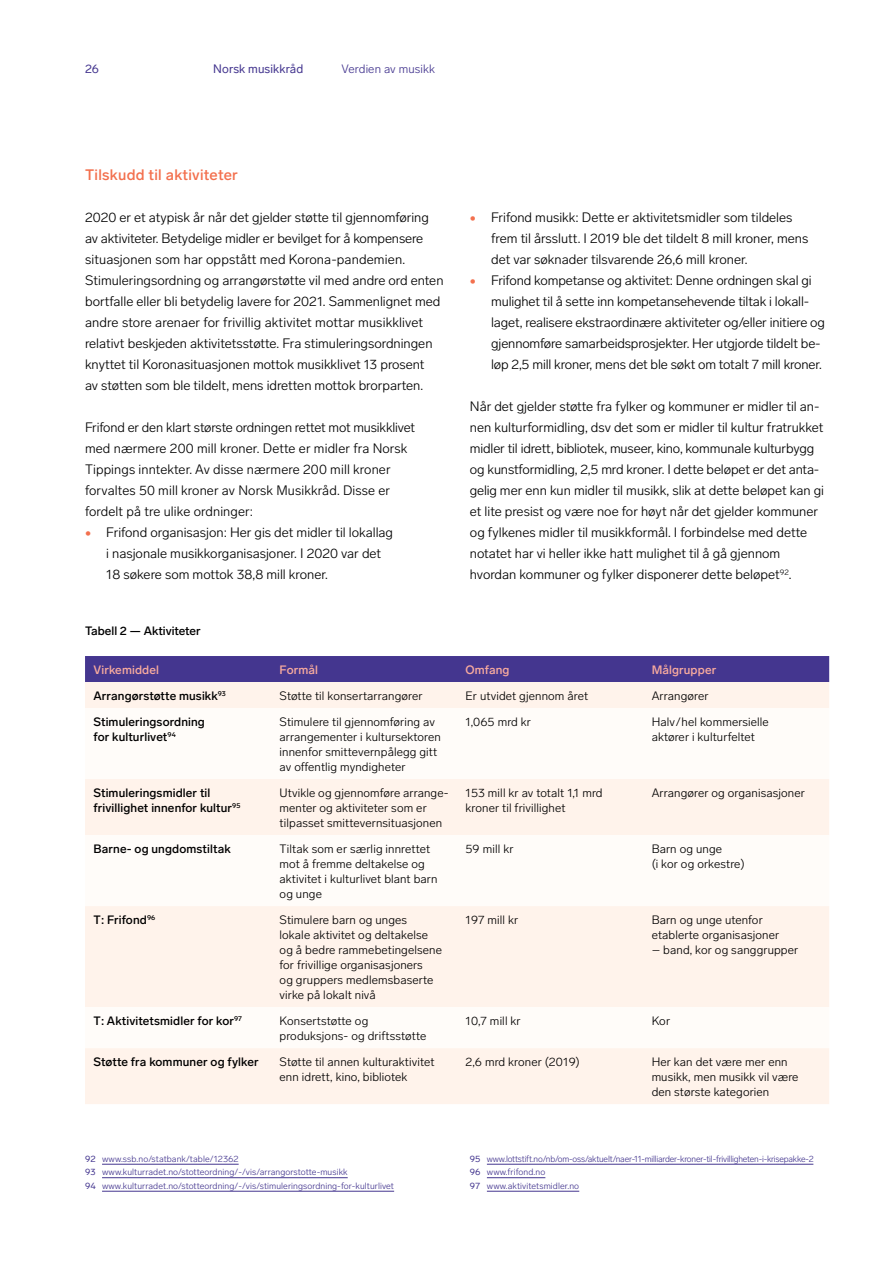
<style>
.page{position:relative;width:893px;height:1263px;background:#fff}
.page>*{position:absolute;margin:0;border:0;box-sizing:border-box;transform-origin:0 0}
.t1{font:500 15px "Lab Grotesque";letter-spacing:.02em;color:#f3704e}
.t2{font:300 13.5px/21px "Lab Grotesque";color:#000}
.t3{font:300 12px/15px "Lab Grotesque";letter-spacing:.01em;color:#000}
.t4{font:500 12px/15px "Lab Grotesque";letter-spacing:.01em;color:#000}
.t5{font:500 12px "Lab Grotesque";letter-spacing:.01em;color:#f8ab9e}
.t6{font:12px "Lab Grotesque";letter-spacing:.01em;color:#44368f}
.t7{font:300 12px "Lab Grotesque";letter-spacing:.01em;color:#44368f}
.t8{font:300 9px/13.5px "Lab Grotesque";letter-spacing:.01em;color:#44368f}
.t9{font:300 9px/13.5px "Lab Grotesque";letter-spacing:-.02em;color:#44368f}
.s1{font-weight:500;font-size:12px;color:#f3704e}
.s2{font-weight:400}
</style>
<div class="page">
<hr style="left:102px;top:1164px;width:137px;height:1px;background:#44368f">
<hr style="left:102px;top:1177px;width:246px;height:1px;background:#44368f">
<hr style="left:102px;top:1191px;width:292px;height:1px;background:#44368f">
<hr style="left:487px;top:1164px;width:326px;height:1px;background:#44368f">
<hr style="left:487px;top:1177px;width:58px;height:1px;background:#44368f">
<hr style="left:487px;top:1191px;width:92px;height:1px;background:#44368f">
<div style="left:85px;top:656px;width:744px;height:26px;background:#44368f"></div>
<div style="left:85px;top:682px;width:744px;height:422px;background:#fff3eb"></div>
<svg style="left:85px;top:708px;width:744px;height:340px"></svg>
<p class="t6" style="left:85px;top:62px;width:15px">26</p>
<p class="t6" style="left:213px;top:63px;width:92px">Norsk musikkråd</p>
<p class="t7" style="left:342px;top:63px;width:95px">Verdien av musikk</p>
<p class="t1" style="left:85px;top:168px;width:154px">Tilskudd til aktiviteter</p>
<p class="t2" style="left:85px;top:207px;width:360px">2020 er et atypisk år når det gjelder støtte til gjennomføring av aktiviteter. Betydelige midler er bevilget for å kompensere situasjonen som har oppstått med Korona-pandemien.<br>Stimuleringsordning og arrangørstøtte vil med andre ord enten bortfalle eller bli betydelig lavere for 2021. Sammenlignet med andre store arenaer for frivillig aktivitet mottar musikklivet relativt beskjeden aktivitetsstøtte. Fra stimuleringsordningen knyttet til Koronasituasjonen mottok musikklivet 13 prosent<br>av støtten som ble tildelt, mens idretten mottok brorparten.</p>
<p class="t2" style="left:85px;top:417px;width:332px">Frifond er den klart største ordningen rettet mot musikklivet med nærmere 200 mill kroner. Dette er midler fra Norsk Tippings inntekter. Av disse nærmere 200 mill kroner forvaltes 50 mill kroner av Norsk Musikkråd. Disse er fordelt på tre ulike ordninger:</p>
<p class="t2" style="left:106px;top:522px;width:288px;text-indent:-21px"><span class="s1">•</span> Frifond organisasjon: Her gis det midler til lokallag i nasjonale musikkorganisasjoner. I 2020 var det<br>18 søkere som mottok 38,8 mill kroner.</p>
<p class="t4" style="left:85px;top:624px;width:117px">Tabell 2 — Aktiviteter</p>
<p class="t2" style="left:491px;top:207px;width:319px;text-indent:-21px"><span class="s1">•</span> Frifond musikk: Dette er aktivitetsmidler som tildeles frem til årsslutt. I 2019 ble det tildelt 8 mill kroner, mens det var søknader tilsvarende 26,6 mill kroner.</p>
<p class="t2" style="left:491px;top:270px;width:335px;text-indent:-21px"><span class="s1">•</span> Frifond kompetanse og aktivitet: Denne ordningen skal gi mulighet til å sette inn kompetansehevende tiltak i lokall&shy;laget, realisere ekstraordinære aktiviteter og/eller initiere og gjennomføre samarbeidsprosjekter. Her utgjorde tildelt be&shy;løp 2,5 mill kroner, mens det ble søkt om totalt 7 mill kroner.</p>
<p class="t2" style="left:470px;top:396px;width:356px">Når det gjelder støtte fra fylker og kommuner er midler til an&shy;nen kulturformidling, dsv det som er midler til kultur fratrukket midler til idrett, bibliotek, museer, kino, kommunale kulturbygg og kunstformidling, 2,5 mrd kroner. I dette beløpet er det anta&shy;gelig mer enn kun midler til musikk, slik at dette beløpet kan gi et lite presist og være noe for høyt når det gjelder kommuner og fylkenes midler til musikkformål. I forbindelse med dette notatet har vi heller ikke hatt mulighet til å gå gjennom hvordan kommuner og fylker disponerer dette beløpet<sup>92</sup>.</p>
<p class="t5" style="left:94px;top:664px;width:67px">Virkemiddel</p>
<p class="t5" style="left:280px;top:664px;width:40px">Formål</p>
<p class="t5" style="left:466px;top:664px;width:45px">Omfang</p>
<p class="t5" style="left:652px;top:664px;width:66px">Målgrupper</p>
<p class="t4" style="left:94px;top:688px;width:134px">Arrangørstøtte musikk<sup>93</sup></p>
<p class="t3" style="left:280px;top:688px;width:144px">Støtte til konsertarrangører</p>
<p class="t3" style="left:466px;top:688px;width:124px">Er utvidet gjennom året</p>
<p class="t3" style="left:652px;top:688px;width:58px">Arrangører</p>
<p class="t4" style="left:94px;top:714px;width:113px">Stimuleringsordning for kulturlivet<sup>94</sup></p>
<p class="t3" style="left:280px;top:714px;width:163px">Stimulere til gjennomføring av arrangementer i kultursektoren innenfor smittevernpålegg gitt av offentlig myndigheter</p>
<p class="t3" style="left:466px;top:714px;width:67px">1,065 mrd kr</p>
<p class="t3" style="left:652px;top:714px;width:119px">Halv / hel kommersielle aktører i kulturfeltet</p>
<p class="t4" style="left:94px;top:785px;width:148px">Stimuleringsmidler til frivillighet innenfor kultur<sup>95</sup></p>
<p class="t3" style="left:280px;top:785px;width:171px">Utvikle og gjennomføre arrange&shy;menter og aktiviteter som er tilpasset smittevernsituasjonen</p>
<p class="t3" style="left:466px;top:785px;width:139px">153 mill kr av totalt 1,1 mrd kroner til frivillighet</p>
<p class="t3" style="left:652px;top:785px;width:155px">Arrangører og organisasjoner</p>
<p class="t4" style="left:94px;top:841px;width:139px">Barne- og ungdomstiltak</p>
<p class="t3" style="left:280px;top:841px;width:159px">Tiltak som er særlig innrettet mot å fremme deltakelse og aktivitet i kulturlivet blant barn og unge</p>
<p class="t3" style="left:466px;top:841px;width:49px">59 mill kr</p>
<p class="t3" style="left:652px;top:841px;width:94px">Barn og unge<br>(i kor og orkestre)</p>
<p class="t4" style="left:94px;top:912px;width:63px">T: Frifond<sup>96</sup></p>
<p class="t3" style="left:280px;top:912px;width:164px">Stimulere barn og unges<br>lokale aktivitet og deltakelse og å bedre rammebetingelsene for frivillige organisasjoners<br>og gruppers medlemsbaserte virke på lokalt nivå</p>
<p class="t3" style="left:466px;top:912px;width:54px">197 mill kr</p>
<p class="t3" style="left:652px;top:912px;width:129px">Barn og unge utenfor etablerte organisasjoner</p>
<p class="t3" style="left:652px;top:942px;width:148px">– band, kor og sanggrupper</p>
<p class="t4" style="left:94px;top:1013px;width:150px">T: Aktivitetsmidler for kor<sup>97</sup></p>
<p class="t3" style="left:280px;top:1013px;width:148px">Konsertstøtte og produksjons- og driftsstøtte</p>
<p class="t3" style="left:466px;top:1013px;width:57px">10,7 mill kr</p>
<p class="t3" style="left:652px;top:1013px;width:20px">Kor</p>
<p class="t4" style="left:94px;top:1054px;width:167px">Støtte fra kommuner og fylker</p>
<p class="t3" style="left:280px;top:1054px;width:156px">Støtte til annen kulturaktivitet enn idrett, kino, bibliotek</p>
<p class="t3" style="left:466px;top:1054px;width:116px">2,6 mrd kroner (2019)</p>
<p class="t3" style="left:652px;top:1054px;width:148px">Her kan det være mer enn musikk, men musikk vil være den største kategorien</p>
<p class="t8" style="left:85px;top:1152px;width:310px"><span class="s2">92</span> www.ssb.no/statbank/table/12362<br><span class="s2">93</span> www.kulturradet.no/stotteordning/-/vis/arrangorstotte-musikk<br><span class="s2">94</span> www.kulturradet.no/stotteordning/-/vis/stimuleringsordning-for-kulturlivet</p>
<p class="t9" style="left:470px;top:1152px;width:345px"><span class="s2">95</span> www.lottstift.no/nb/om-oss/aktuelt/naer-11-milliarder-kroner-til-frivilligheten-i-krisepakke-2<br><span class="s2">96</span> www.frifond.no<br><span class="s2">97</span> www.aktivitetsmidler.no</p>
</div>
